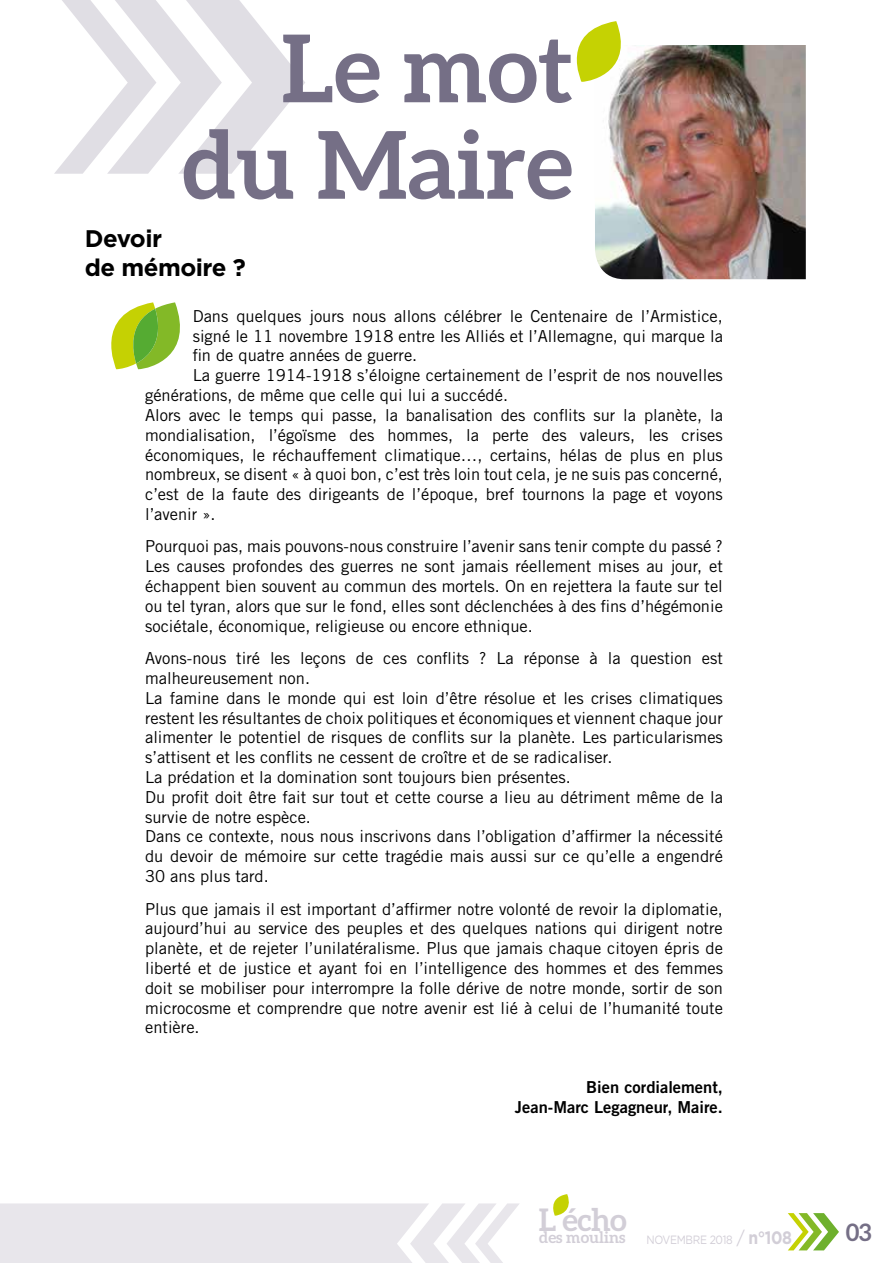
<style>
.page{position:relative;width:893px;height:1263px;background:#fff}
.page>*{position:absolute;margin:0;border:0;box-sizing:border-box;transform-origin:0 0}
.t1{font:700 93.6px/96.4px "Aleo";color:#756f86;text-align:right}
.t2{font:700 31.05px "Aleo";color:#d2ced7}
.t3{font:700 24px/28.8px "Gotham";letter-spacing:-.02em;color:#000}
.t4{font:700 24px "Aleo";color:#756f86}
.t5{font:16.5px/19.8px "Trade Gothic";color:#000;text-align:justify}
.t6{font:16.5px/19.8px "Trade Gothic Bold Two";color:#000;text-align:right}
.t7{font:700 15.75px "Aleo";color:#d2ced7}
.t8{font:12px "Gotham";letter-spacing:-.03em;color:#d2ced7;scale:.87 1}
.s1{font-size:18px}
.s2{font-weight:700;font-size:18px}
</style>
<div class="page">
<svg style="left:0;top:1203px;width:519px;height:60px;background:#eae8ed"></svg>
<svg style="left:553px;top:1194px;width:16px;height:22px"></svg>
<svg style="left:788px;top:1213px;width:51px;height:37px"></svg>
<img style="left:595px;top:45px;width:211px;height:234px">
<svg style="left:54px;top:0;width:251px;height:174px"></svg>
<svg style="left:576px;top:21px;width:58px;height:61px"></svg>
<svg style="left:111px;top:302px;width:69px;height:67px"></svg>
<h1 class="t1" style="left:182px;top:19px;width:392px">Le mot du Maire</h1>
<h3 class="t3" style="left:85px;top:223px;width:162px">Devoir<br>de mémoire ?</h3>
<p class="t5" style="left:193px;top:306px;width:532px">Dans quelques jours nous allons célébrer le Centenaire de l’Armistice,</p>
<p class="t5" style="left:193px;top:326px;width:532px">signé le 11 novembre 1918 entre les Alliés et l’Allemagne, qui marque la</p>
<p class="t5" style="left:193px;top:345px;width:226px">fin de quatre années de guerre.</p>
<p class="t5" style="left:193px;top:365px;width:532px">La guerre 1914-1918 s’éloigne certainement de l’esprit de nos nouvelles</p>
<p class="t5" style="left:145px;top:385px;width:364px">générations, de même que celle qui lui a succédé.</p>
<p class="t5" style="left:145px;top:405px;width:579px">Alors avec le temps qui passe, la banalisation des conflits sur la planète, la</p>
<p class="t5" style="left:145px;top:425px;width:579px">mondialisation, l’égoïsme des hommes, la perte des valeurs, les crises</p>
<p class="t5" style="left:145px;top:444px;width:579px">économiques, le réchauffement climatique…, certains, hélas de plus en plus</p>
<p class="t5" style="left:145px;top:464px;width:579px">nombreux, se disent « à quoi bon, c’est très loin tout cela, je ne suis pas concerné,</p>
<p class="t5" style="left:145px;top:484px;width:579px">c’est de la faute des dirigeants de l’époque, bref tournons la page et voyons</p>
<p class="t5" style="left:145px;top:504px;width:72px">l’avenir ».</p>
<p class="t5" style="left:145px;top:536px;width:579px">Pourquoi pas, mais pouvons-nous construire l’avenir sans tenir compte du passé ?<br>Les causes profondes des guerres ne sont jamais réellement mises au jour, et échappent bien souvent au commun des mortels. On en rejettera la faute sur tel ou tel tyran, alors que sur le fond, elles sont déclenchées à des fins d’hégémonie sociétale, économique, religieuse ou encore ethnique.</p>
<p class="t5" style="left:145px;top:648px;width:579px;text-align:left">Avons-nous tiré les leçons de ces conflits ? La réponse à la question est malheureusement non.<br>La famine dans le monde qui est loin d’être résolue et les crises climatiques restent les résultantes de choix politiques et économiques et viennent chaque jour alimenter le potentiel de risques de conflits sur la planète. Les particularismes s’attisent et les conflits ne cessent de croître et de se radicaliser.<br>La prédation et la domination sont toujours bien présentes.<br>Du profit doit être fait sur tout et cette course a lieu au détriment même de la survie de notre espèce.<br>Dans ce contexte, nous nous inscrivons dans l’obligation d’affirmer la nécessité du devoir de mémoire sur cette tragédie mais aussi sur ce qu’elle a engendré 30 ans plus tard.</p>
<p class="t5" style="left:145px;top:899px;width:579px">Plus que jamais il est important d’affirmer notre volonté de revoir la diplomatie, aujourd’hui au service des peuples et des quelques nations qui dirigent notre planète, et de rejeter l’unilatéralisme. Plus que jamais chaque citoyen épris de liberté et de justice et ayant foi en l’intelligence des hommes et des femmes doit se mobiliser pour interrompre la folle dérive de notre monde, sortir de son microcosme et comprendre que notre avenir est lié à celui de l’humanité toute entière.</p>
<p class="t6" style="left:515px;top:1077px;width:210px">Bien cordialement,<br>Jean-Marc Legagneur, Maire.</p>
<h2 class="t2" style="left:539px;top:1202px;width:89px">L écho</h2>
<p class="t7" style="left:539px;top:1228px;width:88px">des moulins</p>
<p class="t8" style="left:646px;top:1233px;width:169px">NOVEMBRE 2018 <span class="s1">/</span> <span class="s2">n°108</span></p>
<h3 class="t4" style="left:846px;top:1218px;width:27px">03</h3>
</div>
